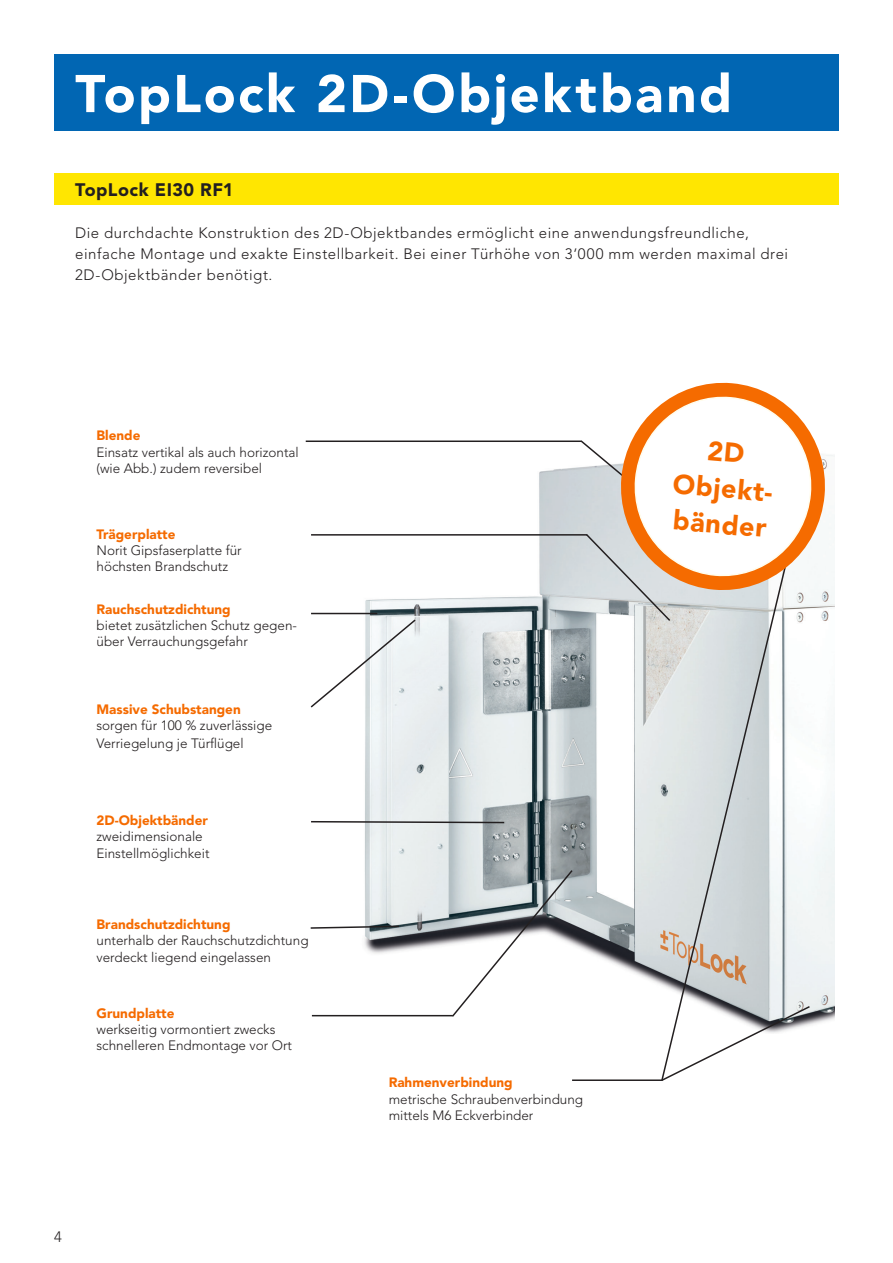
<style>
.page{position:relative;width:893px;height:1263px;background:#fff}
.page>*{position:absolute;margin:0;border:0;box-sizing:border-box;transform-origin:0 0}
.t1{font:900 52.5px "Avenir LT Std";letter-spacing:.045em;color:#fff}
.Stoerer{font:900 27px/36px "Avenir LT Std";color:#f56b00}
.t2{font:900 18px "Avenir LT Std";letter-spacing:.025em;color:#231f20}
.t3{font:300 15px/21px "Avenir LT Std";letter-spacing:.035em;color:#231f20}
.t4{font:300 13.5px/16.2px "Avenir LT Std";color:#231f20}
.t5{font:900 13.5px "Avenir LT Std";color:#f56b00}
</style>
<div class="page">
<div style="left:54px;top:54px;width:785px;height:77px;background:#0166b3"></div>
<div style="left:54px;top:173px;width:785px;height:32px;background:#ffe601"></div>
<img style="left:337px;top:455px;width:498px;height:570px">
<svg style="left:660px;top:622px;width:150px;height:383px"></svg>
<svg style="left:660px;top:1005px;width:151px;height:76px"></svg>
<hr style="left:311px;top:534px;width:276px;height:2px;background:#231f20">
<svg style="left:450px;top:868px;width:124px;height:150px"></svg>
<hr style="left:312px;top:1015px;width:141px;height:1px;background:#231f20">
<svg style="left:311px;top:820px;width:195px;height:4px"></svg>
<hr style="left:311px;top:613px;width:66px;height:1px;background:#231f20">
<svg style="left:310px;top:618px;width:107px;height:91px"></svg>
<hr style="left:572px;top:1079px;width:91px;height:2px;background:#231f20">
<svg style="left:310px;top:925px;width:91px;height:4px"></svg>
<svg style="left:829px;top:455px;width:3px;height:137px"></svg>
<hr style="left:306px;top:440px;width:276px;height:2px;background:#231f20">
<svg style="left:579px;top:382px;width:250px;height:240px"></svg>
<p class="t1" style="left:75px;top:62px;width:658px">TopLock 2D-Objektband</p>
<p class="t2" style="left:75px;top:179px;width:160px">TopLock EI30 RF1</p>
<p class="t3" style="left:75px;top:222px;width:714px">Die durchdachte Konstruktion des 2D-Objektbandes ermöglicht eine anwendungsfreundliche, einfache Montage und exakte Einstellbarkeit. Bei einer Türhöhe von 3‘000 mm werden maximal drei<br>2D-Objektbänder benötigt.</p>
<p class="t5" style="left:97px;top:428px;width:46px">Blende</p>
<p class="t4" style="left:97px;top:444px;width:204px">Einsatz vertikal als auch horizontal (wie Abb.) zudem reversibel</p>
<p class="t5" style="left:97px;top:526px;width:81px">Trägerplatte</p>
<p class="t4" style="left:97px;top:542px;width:147px">Norit Gipsfaserplatte für</p>
<p class="t4" style="left:97px;top:558px;width:133px">höchsten Brandschutz</p>
<p class="t5" style="left:97px;top:601px;width:136px">Rauchschutzdichtung</p>
<p class="t4" style="left:97px;top:617px;width:202px">bietet zusätzlichen Schutz gegen&shy;über Verrauchungsgefahr</p>
<p class="t5" style="left:97px;top:701px;width:146px">Massive Schubstangen</p>
<p class="t4" style="left:97px;top:717px;width:177px">sorgen für 100 % zuverlässige</p>
<p class="t4" style="left:97px;top:735px;width:149px">Verriegelung je Türflügel</p>
<p class="t5" style="left:97px;top:812px;width:113px">2D-Objektbänder</p>
<p class="t4" style="left:97px;top:829px;width:108px">zweidimensionale</p>
<p class="t4" style="left:97px;top:845px;width:114px">Einstellmöglichkeit</p>
<p class="t5" style="left:97px;top:916px;width:136px">Brandschutzdichtung</p>
<p class="t4" style="left:97px;top:933px;width:214px">unterhalb der Rauchschutzdichtung</p>
<p class="t4" style="left:97px;top:949px;width:176px">verdeckt liegend eingelassen</p>
<p class="t5" style="left:97px;top:1005px;width:80px">Grundplatte</p>
<p class="t4" style="left:97px;top:1021px;width:197px">werkseitig vormontiert zwecks schnelleren Endmontage vor Ort</p>
<p class="t3" style="left:54px;top:1226px;width:9px">4</p>
<p class="t5" style="left:389px;top:1074px;width:126px">Rahmenverbindung</p>
<p class="t4" style="left:389px;top:1091px;width:196px">metrische Schraubenverbindung</p>
<p class="t4" style="left:389px;top:1107px;width:146px">mittels M6 Eckverbinder</p>
<p class="Stoerer" style="left:675px;top:466px;width:107px;rotate:5deg">Objekt&shy;bänder</p>
</div>
